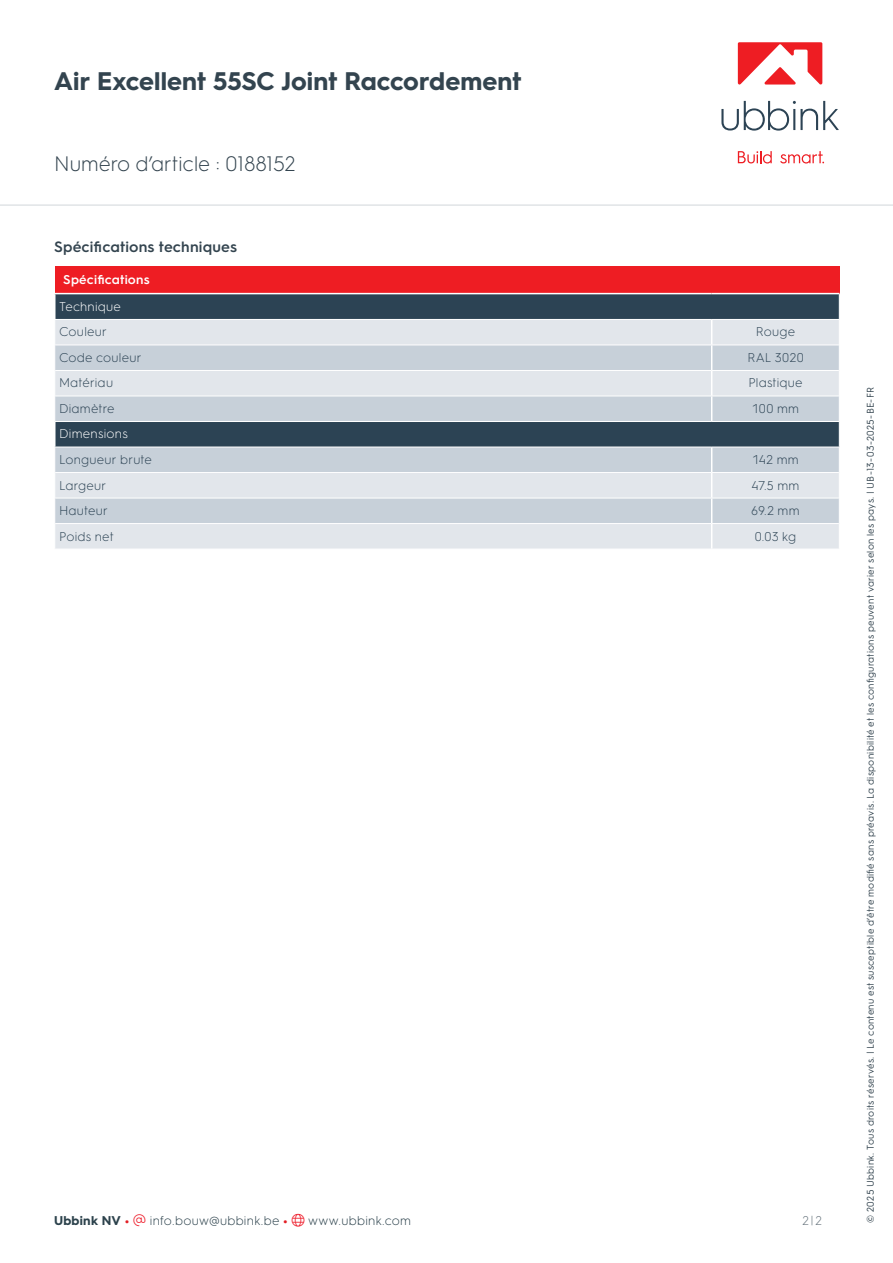
<style>
.page{position:relative;width:893px;height:1263px;background:#fff}
.page>*{position:absolute;margin:0;border:0;box-sizing:border-box;transform-origin:0 0}
.t1{font:700 25.5px "HGS3";letter-spacing:.005em;color:#33444f}
.t2{font:300 21px "HGS3";color:#33444f}
.t3{font:600 15px "HGS3";letter-spacing:.01em;color:#33444f}
.t4{font:300 12.75px "HGS3";letter-spacing:.02em;color:#2c4354}
.t5{font:300 12.75px "HGS3";letter-spacing:.02em;color:#2c424c}
.t6{font:300 12.75px "HGS3";letter-spacing:.02em;color:#fff}
.t7{font:600 12.75px "HGS3";letter-spacing:.015em;color:#fff}
.t8{font:300 12.75px "HGS3";color:#66737c}
.t9{font:9.75px "HGS3";letter-spacing:.025em;color:#33444f}
.s1{font-weight:700}
.s2{font-weight:700;color:#e31e25}
.s3{color:#ee1f2d}
</style>
<div class="page">
<div style="left:55px;top:266px;width:784px;height:28px;background:#ee1d23"></div>
<svg style="left:56px;top:294px;width:783px;height:25px;background:#2f4656"></svg>
<div style="left:55px;top:320px;width:784px;height:229px;background:#e2e6eb"></div>
<svg style="left:55px;top:345px;width:784px;height:178px;background:#b9c2cb"></svg>
<hr style="left:54px;top:293px;width:658px;height:1px;background:#fff">
<hr style="left:712px;top:293px;width:127px;height:1px;background:#fff">
<hr style="left:55px;top:344px;width:657px;height:1px;background:#fff">
<hr style="left:712px;top:344px;width:127px;height:1px;background:#fff">
<hr style="left:55px;top:370px;width:657px;height:1px;background:#fff">
<hr style="left:712px;top:370px;width:127px;height:1px;background:#fff">
<hr style="left:55px;top:396px;width:657px;height:1px;background:#fff">
<hr style="left:712px;top:396px;width:127px;height:1px;background:#fff">
<svg style="left:711px;top:320px;width:1px;height:101px"></svg>
<hr style="left:54px;top:421px;width:658px;height:1px;background:#fff">
<hr style="left:712px;top:421px;width:128px;height:1px;background:#fff">
<hr style="left:54px;top:422px;width:2px;height:25px;background:#fff">
<hr style="left:54px;top:447px;width:658px;height:1px;background:#fff">
<hr style="left:712px;top:447px;width:128px;height:1px;background:#fff">
<hr style="left:55px;top:472px;width:657px;height:1px;background:#fff">
<hr style="left:712px;top:472px;width:127px;height:1px;background:#fff">
<hr style="left:55px;top:498px;width:657px;height:1px;background:#fff">
<hr style="left:712px;top:498px;width:127px;height:1px;background:#fff">
<hr style="left:55px;top:523px;width:657px;height:1px;background:#fff">
<hr style="left:712px;top:523px;width:127px;height:1px;background:#fff">
<svg style="left:711px;top:447px;width:1px;height:102px"></svg>
<svg style="left:839px;top:294px;width:1px;height:153px"></svg>
<hr style="left:0;top:204px;width:893px;height:2px;background:#e1e4e6">
<svg style="left:721px;top:101px;width:118px;height:30px"></svg>
<svg style="left:738px;top:151px;width:34px;height:13px"></svg>
<svg style="left:780px;top:151px;width:44px;height:13px"></svg>
<svg style="left:738px;top:42px;width:84px;height:43px"></svg>
<h1 class="t1" style="left:54px;top:63px;width:469px">Air Excellent 55SC Joint Raccordement</h1>
<h2 class="t2" style="left:54px;top:150px;width:243px">Numéro d’article : 0188152</h2>
<h3 class="t3" style="left:54px;top:236px;width:185px">Spécifications techniques</h3>
<h3 class="t7" style="left:63px;top:270px;width:88px">Spécifications</h3>
<h3 class="t6" style="left:59px;top:297px;width:64px">Technique</h3>
<h3 class="t4" style="left:59px;top:323px;width:49px">Couleur</h3>
<h3 class="t4" style="left:756px;top:323px;width:41px">Rouge</h3>
<h3 class="t4" style="left:59px;top:349px;width:84px">Code couleur</h3>
<h3 class="t4" style="left:747px;top:349px;width:58px">RAL 3020</h3>
<h3 class="t4" style="left:59px;top:374px;width:56px">Matériau</h3>
<h3 class="t4" style="left:748px;top:374px;width:56px">Plastique</h3>
<h3 class="t4" style="left:59px;top:400px;width:57px">Diamètre</h3>
<h3 class="t4" style="left:752px;top:400px;width:49px">100 mm</h3>
<h3 class="t6" style="left:59px;top:425px;width:70px">Dimensions</h3>
<h3 class="t4" style="left:59px;top:451px;width:94px">Longueur brute</h3>
<h3 class="t4" style="left:752px;top:451px;width:48px">142 mm</h3>
<h3 class="t4" style="left:59px;top:476px;width:49px">Largeur</h3>
<h3 class="t4" style="left:751px;top:476px;width:49px">47.5 mm</h3>
<h3 class="t4" style="left:59px;top:502px;width:50px">Hauteur</h3>
<h3 class="t4" style="left:751px;top:502px;width:50px">69.2 mm</h3>
<h3 class="t4" style="left:59px;top:527px;width:56px">Poids net</h3>
<h3 class="t4" style="left:755px;top:527px;width:43px">0.03 kg</h3>
<h3 class="t5" style="left:54px;top:1211px;width:359px"><span class="s1">Ubbink NV</span> <span class="s2">•</span> <span class="s3">▼</span> info.bouw@ubbink.be <span class="s2">•</span> <span class="s3">●□</span> www.ubbink.com</h3>
<h3 class="t8" style="left:802px;top:1211px;width:21px">2|2</h3>
<p class="t9" style="left:864px;top:1222px;width:837px;rotate:-90deg">© 2025 Ubbink. Tous droits réservés. | Le contenu est susceptible d’être modifié sans préavis. La disponibilité et les configurations peuvent varier selon les pays. | UB-13-03-2025-BE-FR</p>
</div>
